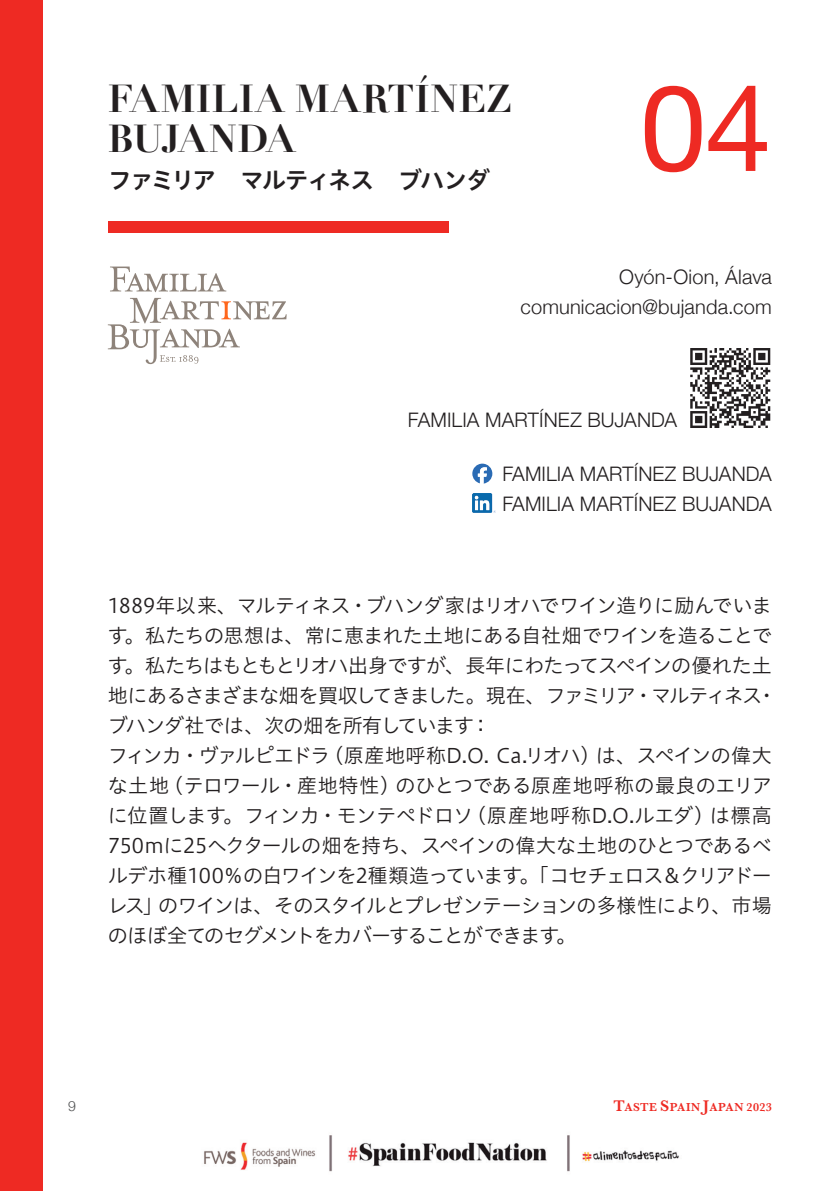
<style>
.page{position:relative;width:840px;height:1191px;background:#fff}
.page>*{position:absolute;margin:0;border:0;box-sizing:border-box;transform-origin:0 0}
.t1{font:120px "Helvetica Neue";color:#ee2a23}
.t2{font:700 38px "Didot";color:#231f20}
.t3{font:700 38px "Didot";letter-spacing:-.035em;color:#231f20}
.t4{font:24px "Hiragino UD Sans Std W6";letter-spacing:-.095em;color:#231f20}
.t5{font:20px/30px "Hiragino UD Sans Std W3";letter-spacing:-.04em;color:#231f20}
.t6{font:300 20px "Helvetica Neue";letter-spacing:.005em;color:#231f20}
.t7{font:300 14px "Helvetica Neue";color:#4b4c4d}
.t8{font:600 12px "Baskerville";letter-spacing:.035em;color:#ee2a23}
.s1{font-size:16px}
</style>
<div class="page">
<img style="left:204px;top:1135px;width:475px;height:37px">
<div style="left:0;top:0;width:43px;height:1191px;background:#ee2a23"></div>
<svg style="left:690px;top:348px;width:79px;height:80px"></svg>
<div style="left:108px;top:221px;width:340px;height:11px;background:#ee2a23"></div>
<svg style="left:110px;top:266px;width:116px;height:26px"></svg>
<svg style="left:108px;top:298px;width:178px;height:66px"></svg>
<img style="left:472px;top:493px;width:23px;height:19px">
<svg style="left:472px;top:463px;width:20px;height:20px"></svg>
<p class="t2" style="left:108px;top:75px;width:405px">FAMILIA MARTÍNEZ</p>
<p class="t3" style="left:108px;top:115px;width:189px">BUJANDA</p>
<p class="t4" style="left:108px;top:161px;width:383px">ファミリア　マルティネス　ブハンダ</p>
<p class="t1" style="left:639px;top:42px;width:133px">04</p>
<p class="t6" style="left:619px;top:260px;width:154px">Oyón-Oion, Álava</p>
<p class="t6" style="left:520px;top:290px;width:253px">comunicacion@bujanda.com</p>
<p class="t6" style="left:407px;top:403px;width:271px">FAMILIA MARTÍNEZ BUJANDA</p>
<p class="t6" style="left:502px;top:457px;width:271px">FAMILIA MARTÍNEZ BUJANDA</p>
<p class="t6" style="left:502px;top:487px;width:271px">FAMILIA MARTÍNEZ BUJANDA</p>
<p class="t5" style="left:108px;top:589px;width:670px">1889年以来、マルティネス・ブハンダ家はリオハでワイン造りに励んでいます。私たちの思想は、常に恵まれた土地にある自社畑でワインを造ることです。私たちはもともとリオハ出身ですが、長年にわたってスペインの優れた土地にあるさまざまな畑を買収してきました。現在、ファミリア・マルティネス・ブハンダ社では、次の畑を所有しています：</p>
<p class="t5" style="left:108px;top:739px;width:665px;text-align:justify">フィンカ・ヴァルピエドラ（原産地呼称D.O. Ca.リオハ）は、スペインの偉大な土地（テロワール・産地特性）のひとつである原産地呼称の最良のエリアに位置します。フィンカ・モンテペドロソ（原産地呼称D.O.ルエダ）は標高750mに25ヘクタールの畑を持ち、スペインの偉大な土地のひとつであるベルデホ種100％の白ワインを2種類造っています。「コセチェロス＆クリアドーレス」のワインは、そのスタイルとプレゼンテーションの多様性により、市場のほぼ全てのセグメントをカバーすることができます。</p>
<p class="t7" style="left:68px;top:1094px;width:9px">9</p>
<p class="t8" style="left:613px;top:1099px;width:160px"><span class="s1">T</span>ASTE <span class="s1">S</span>PAIN <span class="s1">J</span>APAN 2023</p>
</div>
